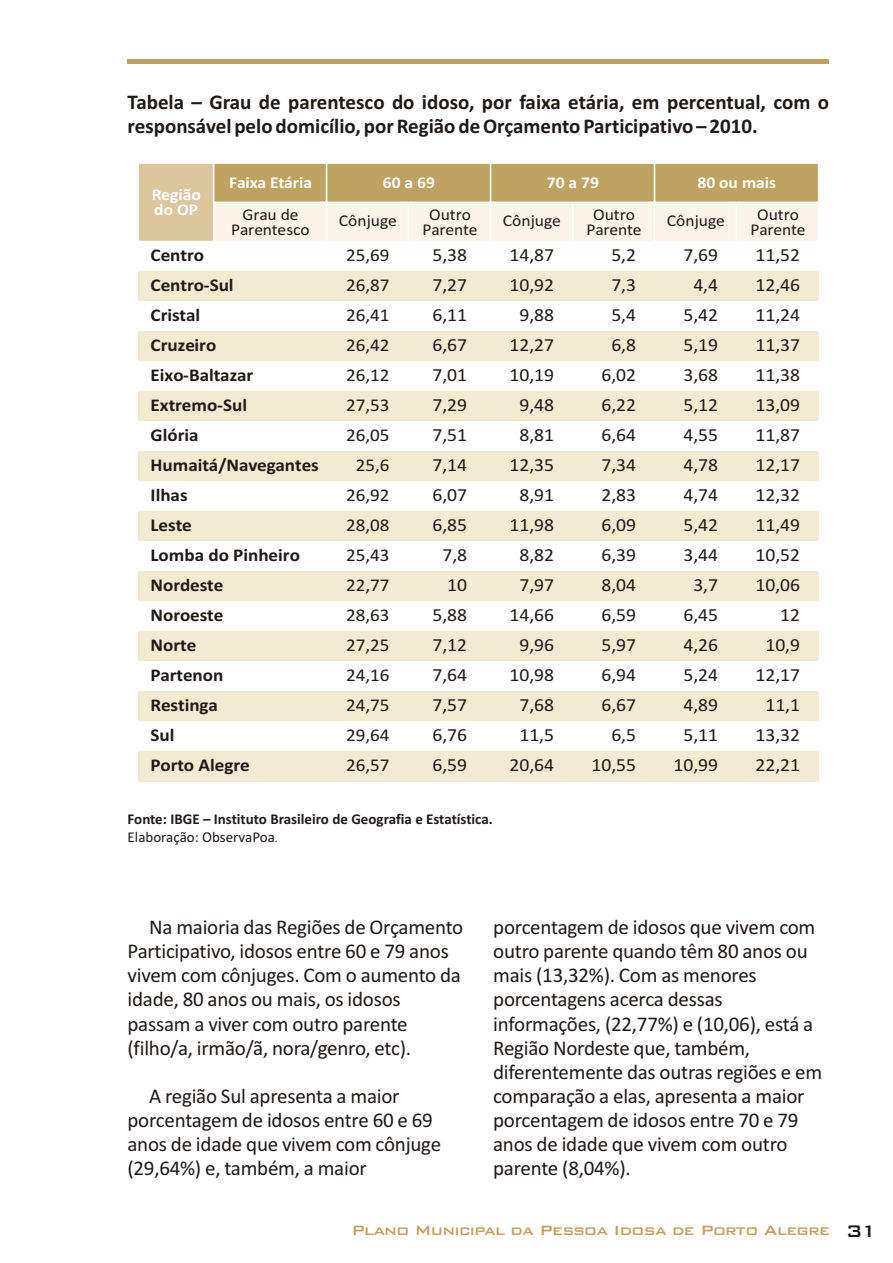
<style>
.page{position:relative;width:893px;height:1263px;background:#fff}
.page>*{position:absolute;margin:0;border:0;box-sizing:border-box;transform-origin:0 0}
.t1{font:21px/24px "Calibri";letter-spacing:-.01em;color:#1f1a17}
.t2{font:700 21px/24px "Calibri";color:#1f1a17}
.t3{font:18.45px/30px "Calibri";color:#1f1a17;text-align:right;scale:1.06 1}
.t4{font:700 18px/30px "Calibri";color:#1f1a17;scale:1.06 1}
.t5{font:18px/30px "Calibri";color:#1f1a17;text-align:center;scale:1.06 1}
.t6{font:500 18px "Bank Gothic BT";letter-spacing:-.04em;color:#bfa161}
.t7{font:16.5px/15px "Calibri";color:#1f1a17;text-align:center;scale:1.06 1}
.t8{font:700 16.5px/15px "Calibri";color:#fff;scale:1.06 1}
.t9{font:700 15px/18.3px "Calibri";color:#1f1a17}
.s1{font-weight:400}
.s2{font-weight:400;font-size:12px}
.s3{font-size:22.5px;color:#1f1a17}
</style>
<div class="page">
<hr style="left:128px;top:60px;width:701px;height:4px;background:#bfa161">
<svg style="left:139px;top:163px;width:679px;height:78px;background:#ddcca7"></svg>
<div style="left:138px;top:271px;width:681px;height:30px;background:#f2ebd1"></div>
<div style="left:138px;top:331px;width:681px;height:30px;background:#f2ebd1"></div>
<div style="left:138px;top:391px;width:681px;height:30px;background:#f2ebd1"></div>
<div style="left:138px;top:451px;width:681px;height:30px;background:#f2ebd1"></div>
<div style="left:138px;top:511px;width:681px;height:30px;background:#f2ebd1"></div>
<div style="left:138px;top:571px;width:681px;height:30px;background:#f2ebd1"></div>
<div style="left:138px;top:631px;width:681px;height:30px;background:#f2ebd1"></div>
<div style="left:138px;top:691px;width:681px;height:30px;background:#f2ebd1"></div>
<div style="left:138px;top:751px;width:681px;height:30px;background:#f2ebd1"></div>
<p class="t2" style="left:128px;top:92px;width:703px">Tabela – Grau de parentesco do idoso, por faixa etária, em percentual, com o responsável pelo domicílio, por Região de Orçamento Participativo – 2010.</p>
<p class="t8" style="left:152px;top:189px;width:48px">Região do OP</p>
<p class="t8" style="left:229px;top:177px;width:80px">Faixa Etária</p>
<p class="t7" style="left:231px;top:208px;width:75px">Grau de<br>Parentesco</p>
<p class="t8" style="left:383px;top:176px;width:51px">60 a 69</p>
<p class="t8" style="left:547px;top:176px;width:51px">70 a 79</p>
<p class="t8" style="left:697px;top:176px;width:76px">80 ou mais</p>
<p class="t7" style="left:422px;top:208px;width:53px">Outro<br>Parente</p>
<p class="t7" style="left:586px;top:208px;width:53px">Outro<br>Parente</p>
<p class="t7" style="left:750px;top:208px;width:53px">Outro<br>Parente</p>
<p class="t7" style="left:339px;top:214px;width:56px">Cônjuge</p>
<p class="t7" style="left:503px;top:214px;width:56px">Cônjuge</p>
<p class="t7" style="left:667px;top:214px;width:56px">Cônjuge</p>
<p class="t4" style="left:151px;top:242px;width:160px">Centro<br>Centro-Sul<br>Cristal<br>Cruzeiro<br>Eixo-Baltazar<br>Extremo-Sul<br>Glória<br>Humaitá/Navegantes<br>Ilhas<br>Leste<br>Lomba do Pinheiro<br>Nordeste<br>Noroeste<br>Norte<br>Partenon<br>Restinga<br>Sul<br>Porto Alegre</p>
<p class="t3" style="left:591px;top:241px;width:44px">5,2<br>7,3<br>5,4<br>6,8<br>6,02<br>6,22<br>6,64<br>7,34<br>2,83<br>6,09<br>6,39<br>8,04<br>6,59<br>5,97<br>6,94<br>6,67<br>6,5<br>10,55</p>
<p class="t3" style="left:432px;top:241px;width:34px">5,38<br>7,27<br>6,11<br>6,67<br>7,01<br>7,29<br>7,51<br>7,14<br>6,07<br>6,85<br>7,8<br>10<br>5,88<br>7,12<br>7,64<br>7,57<br>6,76<br>6,59</p>
<p class="t3" style="left:509px;top:241px;width:44px;text-align:center">14,87<br>10,92<br>9,88<br>12,27<br>10,19<br>9,48<br>8,81<br>12,35<br>8,91<br>11,98<br>8,82<br>7,97<br>14,66<br>9,96<br>10,98<br>7,68<br>11,5<br>20,64</p>
<p class="t5" style="left:346px;top:241px;width:43px">25,69<br>26,87<br>26,41<br>26,42<br>26,12<br>27,53<br>26,05<br>25,6<br>26,92<br>28,08<br>25,43<br>22,77<br>28,63<br>27,25<br>24,16<br>24,75<br>29,64<br>26,57</p>
<p class="t9" style="left:128px;top:811px;width:367px">Fonte: IBGE – Instituto Brasileiro de Geografia e Estatística.<br><span class="s1">Elaboração: ObservaPoa</span><span class="s2">.</span></p>
<p class="t3" style="left:673px;top:241px;width:44px">7,69<br>4,4<br>5,42<br>5,19<br>3,68<br>5,12<br>4,55<br>4,78<br>4,74<br>5,42<br>3,44<br>3,7<br>6,45<br>4,26<br>5,24<br>4,89<br>5,11<br>10,99</p>
<p class="t3" style="left:755px;top:241px;width:44px">11,52<br>12,46<br>11,24<br>11,37<br>11,38<br>13,09<br>11,87<br>12,17<br>12,32<br>11,49<br>10,52<br>10,06<br>12<br>10,9<br>12,17<br>11,1<br>13,32<br>22,21</p>
<p class="t1" style="left:149px;top:917px;width:316px">Na maioria das Regiões de Orçamento</p>
<p class="t1" style="left:493px;top:917px;width:324px">porcentagem de idosos que vivem com</p>
<p class="t1" style="left:128px;top:941px;width:323px">Participativo, idosos entre 60 e 79 anos</p>
<p class="t1" style="left:493px;top:941px;width:316px">outro parente quando têm 80 anos ou</p>
<p class="t1" style="left:128px;top:965px;width:335px">vivem com cônjuges. Com o aumento da</p>
<p class="t1" style="left:493px;top:965px;width:265px">mais (13,32%). Com as menores</p>
<p class="t1" style="left:128px;top:989px;width:275px">idade, 80 anos ou mais, os idosos</p>
<p class="t1" style="left:493px;top:989px;width:231px">porcentagens acerca dessas</p>
<p class="t1" style="left:128px;top:1013px;width:282px">passam a viver com outro parente</p>
<p class="t1" style="left:493px;top:1013px;width:322px">informações, (22,77%) e (10,06), está a</p>
<p class="t1" style="left:127px;top:1037px;width:285px">(filho/a, irmão/ã, nora/genro, etc).</p>
<p class="t1" style="left:493px;top:1037px;width:330px">Região Nordeste que, também, diferentemente das outras regiões e em</p>
<p class="t1" style="left:149px;top:1085px;width:252px">A região Sul apresenta a maior</p>
<p class="t1" style="left:493px;top:1085px;width:313px">comparação a elas, apresenta a maior</p>
<p class="t1" style="left:127px;top:1109px;width:307px">porcentagem de idosos entre 60 e 69</p>
<p class="t1" style="left:493px;top:1109px;width:307px">porcentagem de idosos entre 70 e 79</p>
<p class="t1" style="left:127px;top:1133px;width:315px">anos de idade que vivem com cônjuge</p>
<p class="t1" style="left:493px;top:1133px;width:296px">anos de idade que vivem com outro</p>
<p class="t1" style="left:127px;top:1157px;width:241px">(29,64%) e, também, a maior</p>
<p class="t1" style="left:493px;top:1157px;width:139px">parente (8,04%).</p>
<p class="t6" style="left:351px;top:1221px;width:528px">Plano Municipal da Pessoa Idosa de Porto Alegre <span class="s3">31</span></p>
</div>
